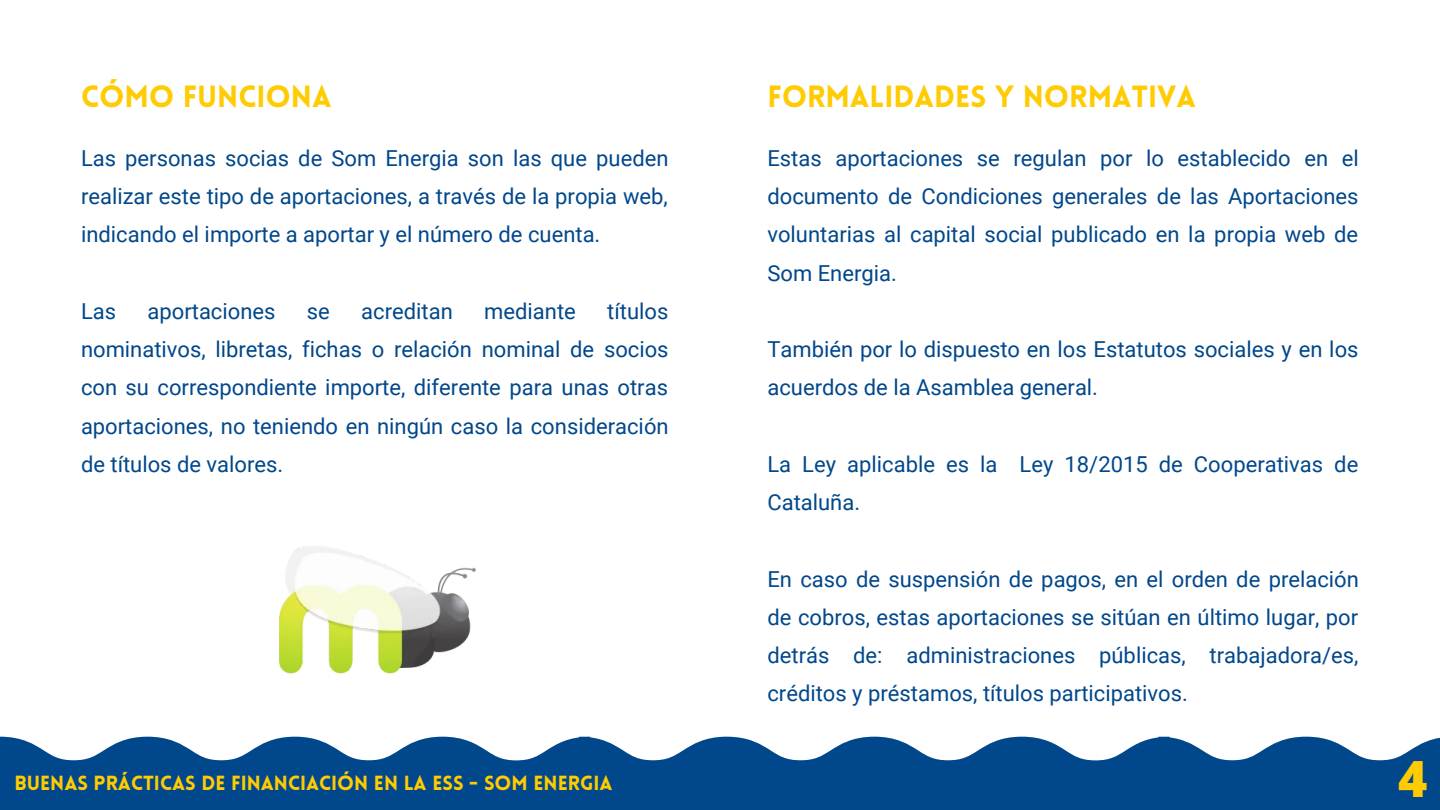
<style>
.page{position:relative;width:1440px;height:810px;background:#fff}
.page>*{position:absolute;margin:0;border:0;box-sizing:border-box;transform-origin:0 0}
.t1{font:800 50px "Open Sans";color:#ffcb03}
.t2{font:900 30px "Lovelo";color:#ffcb03}
.t3{font:22px/38.2px "Roboto";color:#00478b;text-align:justify}
.t4{font:900 20px "Lovelo";color:#ffcb03}
</style>
<div class="page">
<svg style="left:0;top:737px;width:1159px;height:73px;background:#26629c"></svg>
<svg style="left:1159px;top:737px;width:281px;height:73px;background:#26639c"></svg>
<img style="left:279px;top:546px;width:197px;height:128px">
<h2 class="t2" style="left:81px;top:84px;width:252px">CÓMO FUNCIONA</h2>
<p class="t3" style="left:81px;top:139px;width:589px">Las personas socias de Som Energia son las que pueden realizar este tipo de aportaciones, a través de la propia web, indicando el importe a aportar y el número de cuenta.</p>
<p class="t3" style="left:81px;top:292px;width:589px;text-indent:526px">títulos nominativos, libretas, fichas o relación nominal de socios con su correspondiente importe, diferente para unas otras aportaciones, no teniendo en ningún caso la consideración de títulos de valores.</p>
<p class="t3" style="left:81px;top:292px;width:37px">Las</p>
<p class="t3" style="left:148px;top:292px;width:129px">aportaciones</p>
<p class="t3" style="left:307px;top:292px;width:24px">se</p>
<p class="t3" style="left:361px;top:292px;width:93px">acreditan</p>
<p class="t3" style="left:484px;top:292px;width:93px">mediante</p>
<p class="t4" style="left:14px;top:775px;width:600px">BUENAS PRÁCTICAS DE FINANCIACIÓN EN LA ESS - SOM ENERGIA</p>
<h2 class="t2" style="left:767px;top:84px;width:430px">FORMALIDADES Y NORMATIVA</h2>
<p class="t3" style="left:767px;top:139px;width:593px">Estas aportaciones se regulan por lo establecido en el documento de Condiciones generales de las Aportaciones voluntarias al capital social publicado en la propia web de Som Energia.</p>
<p class="t3" style="left:767px;top:331px;width:593px">También por lo dispuesto en los Estatutos sociales y en los acuerdos de la Asamblea general.</p>
<p class="t3" style="left:767px;top:445px;width:592px">La Ley aplicable es la Ley 18/2015 de Cooperativas de<br>Cataluña.</p>
<p class="t3" style="left:767px;top:560px;width:593px">En caso de suspensión de pagos, en el orden de prelación de cobros, estas aportaciones se sitúan en último lugar, por detrás de: administraciones públicas, trabajadora/es, créditos y préstamos, títulos participativos.</p>
<h1 class="t1" style="left:1398px;top:744px;width:31px">4</h1>
</div>
